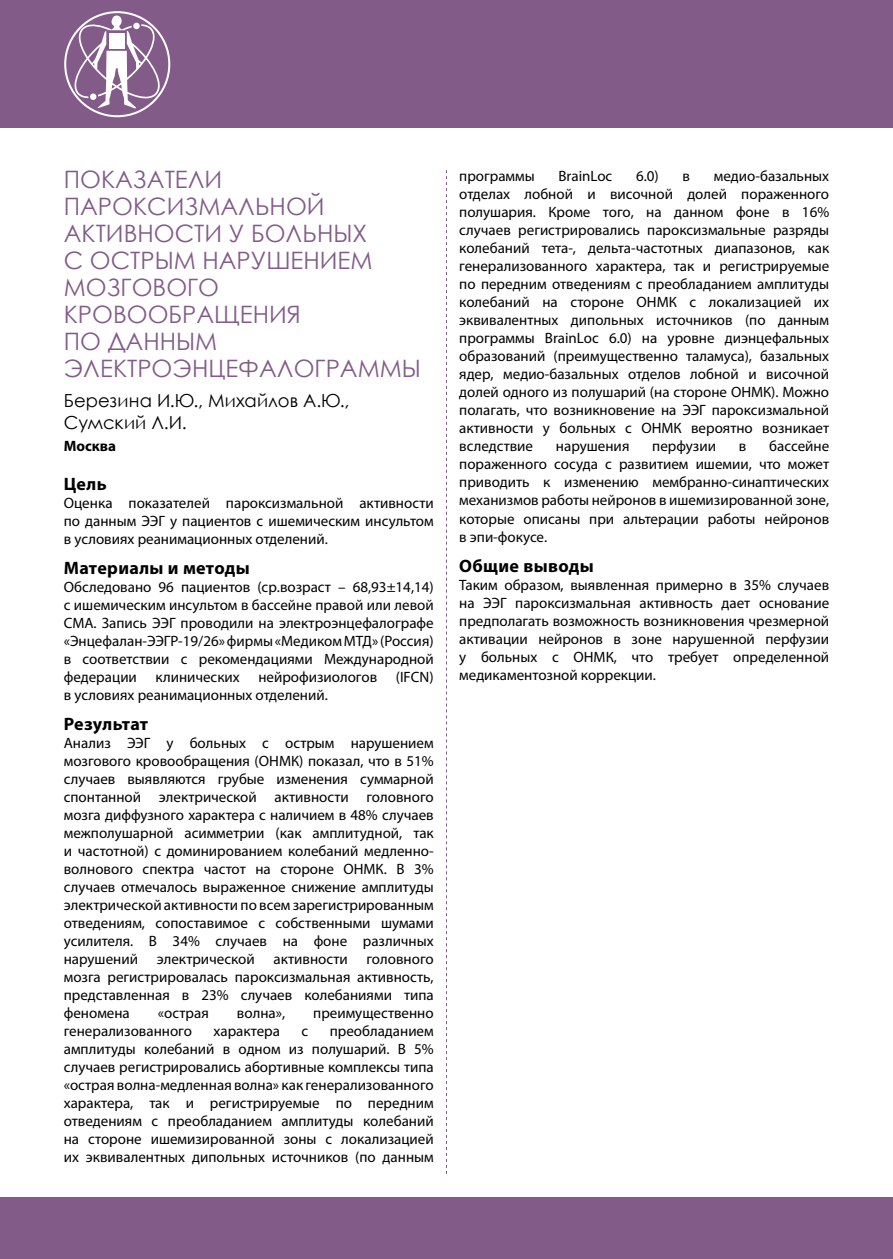
<style>
.page{position:relative;width:893px;height:1259px;background:#fff}
.page>*{position:absolute;margin:0;border:0;box-sizing:border-box;transform-origin:0 0}
.t1{font:24px/27px "Century Gothic";color:#825b89}
.t2{font:700 18px "Myriad Pro";letter-spacing:.02em;color:#000}
.t3{font:18px/21.6px "Century Gothic";letter-spacing:.005em;color:#000}
.t4{font:15px/18px "Myriad Pro";color:#000;text-align:justify}
.t5{font:700 15px "Myriad Pro";color:#000}
</style>
<div class="page">
<div style="left:0;top:0;width:893px;height:128px;background:#825b89"></div>
<div style="left:0;top:1197px;width:893px;height:62px;background:#825b89"></div>
<svg style="left:446px;top:170px;width:1px;height:1004px"></svg>
<svg style="left:64px;top:11px;width:106px;height:106px"></svg>
<div style="left:109px;top:33px;width:15px;height:15px;background:#fff"></div>
<h1 class="t1" style="left:64px;top:166px;width:359px">ПОКАЗАТЕЛИ<br>ПАРОКСИЗМАЛЬНОЙ<br>АКТИВНОСТИ У БОЛЬНЫХ<br>С ОСТРЫМ НАРУШЕНИЕМ<br>МОЗГОВОГО<br>КРОВООБРАЩЕНИЯ<br>ПО ДАННЫМ<br>ЭЛЕКТРОЭНЦЕФАЛОГРАММЫ</h1>
<p class="t3" style="left:64px;top:390px;width:287px">Березина И.Ю., Михайлов А.Ю.,<br>Сумский Л.И.</p>
<p class="t5" style="left:64px;top:436px;width:54px">Москва</p>
<p class="t2" style="left:64px;top:472px;width:44px">Цель</p>
<p class="t4" style="left:64px;top:494px;width:371px">Оценка показателей пароксизмальной активности по данным ЭЭГ у пациентов с ишемическим инсультом в условиях реанимационных отделений.</p>
<p class="t2" style="left:64px;top:556px;width:188px">Материалы и методы</p>
<p class="t4" style="left:64px;top:578px;width:371px">Обследовано 96 пациентов (ср.возраст – 68,93±14,14) с ишемическим инсультом в бассейне правой или левой СМА. Запись ЭЭГ проводили на электроэнцефалографе «Энцефалан-ЭЭГР-19/26» фирмы «Медиком МТД» (Россия) в соответствии с рекомендациями Международной федерации клинических нейрофизиологов (IFCN) в условиях реанимационных отделений.</p>
<p class="t2" style="left:64px;top:712px;width:86px">Результат</p>
<p class="t4" style="left:64px;top:734px;width:371px">Анализ ЭЭГ у больных с острым нарушением мозгового кровообращения (ОНМК) показал, что в 51% случаев выявляются грубые изменения суммарной спонтанной электрической активности головного мозга диффузного характера с наличием в 48% случаев межполушарной асимметрии (как амплитудной, так и частотной) с доминированием колебаний медленно&shy;волнового спектра частот на стороне ОНМК. В 3% случаев отмечалось выраженное снижение амплитуды электрической активности по всем зарегистрированным отведениям, сопоставимое с собственными шумами усилителя. В 34% случаев на фоне различных нарушений электрической активности головного мозга регистрировалась пароксизмальная активность, представленная в 23% случаев колебаниями типа феномена</p>
<p class="t4" style="left:158px;top:1004px;width:52px">«острая</p>
<p class="t4" style="left:237px;top:1004px;width:50px">волна»,</p>
<p class="t4" style="left:313px;top:1004px;width:122px">преимущественно</p>
<p class="t4" style="left:64px;top:1022px;width:130px">генерализованного</p>
<p class="t4" style="left:213px;top:1022px;width:68px">характера</p>
<p class="t4" style="left:302px;top:1022px;width:8px">с</p>
<p class="t4" style="left:64px;top:1022px;width:371px;text-indent:266px">преобладанием амплитуды колебаний в одном из полушарий. В 5% случаев регистрировались абортивные комплексы типа «острая волна-медленная волна» как генерализованного характера, так и регистрируемые по передним отведениям с преобладанием амплитуды колебаний на стороне ишемизированной зоны с локализацией их эквивалентных дипольных источников (по данным</p>
<p class="t4" style="left:459px;top:168px;width:371px;text-indent:255px">медио-базальных отделах лобной и височной долей пораженного полушария. Кроме того, на данном фоне в 16% случаев регистрировались пароксизмальные разряды колебаний тета-, дельта-частотных диапазонов, как генерализованного характера, так и регистрируемые по передним отведениям с преобладанием амплитуды колебаний на стороне ОНМК с локализацией их эквивалентных дипольных источников (по данным программы BrainLoc 6.0) на уровне диэнцефальных образований (преимущественно таламуса), базальных ядер, медио-базальных отделов лобной и височной долей одного из полушарий (на стороне ОНМК). Можно полагать, что возникновение на ЭЭГ пароксизмальной активности у больных с ОНМК вероятно возникает вследствие</p>
<p class="t4" style="left:459px;top:168px;width:77px">программы</p>
<p class="t4" style="left:558px;top:168px;width:55px">BrainLoc</p>
<p class="t4" style="left:636px;top:168px;width:24px">6.0)</p>
<p class="t4" style="left:683px;top:168px;width:9px">в</p>
<p class="t4" style="left:459px;top:438px;width:371px;text-indent:310px">бассейне пораженного сосуда с развитием ишемии, что может приводить к изменению мембранно-синаптических механизмов работы нейронов в ишемизированной зоне, которые описаны при альтерации работы нейронов в эпи-фокусе.</p>
<p class="t2" style="left:459px;top:554px;width:136px">Общие выводы</p>
<p class="t4" style="left:459px;top:576px;width:371px">Таким образом, выявленная примерно в 35% случаев на ЭЭГ пароксизмальная активность дает основание предполагать возможность возникновения чрезмерной активации нейронов в зоне нарушенной перфузии у больных с ОНМК, что требует определенной медикаментозной коррекции.</p>
<p class="t4" style="left:556px;top:438px;width:75px">нарушения</p>
<p class="t4" style="left:652px;top:438px;width:65px">перфузии</p>
<p class="t4" style="left:739px;top:438px;width:9px">в</p>
</div>
